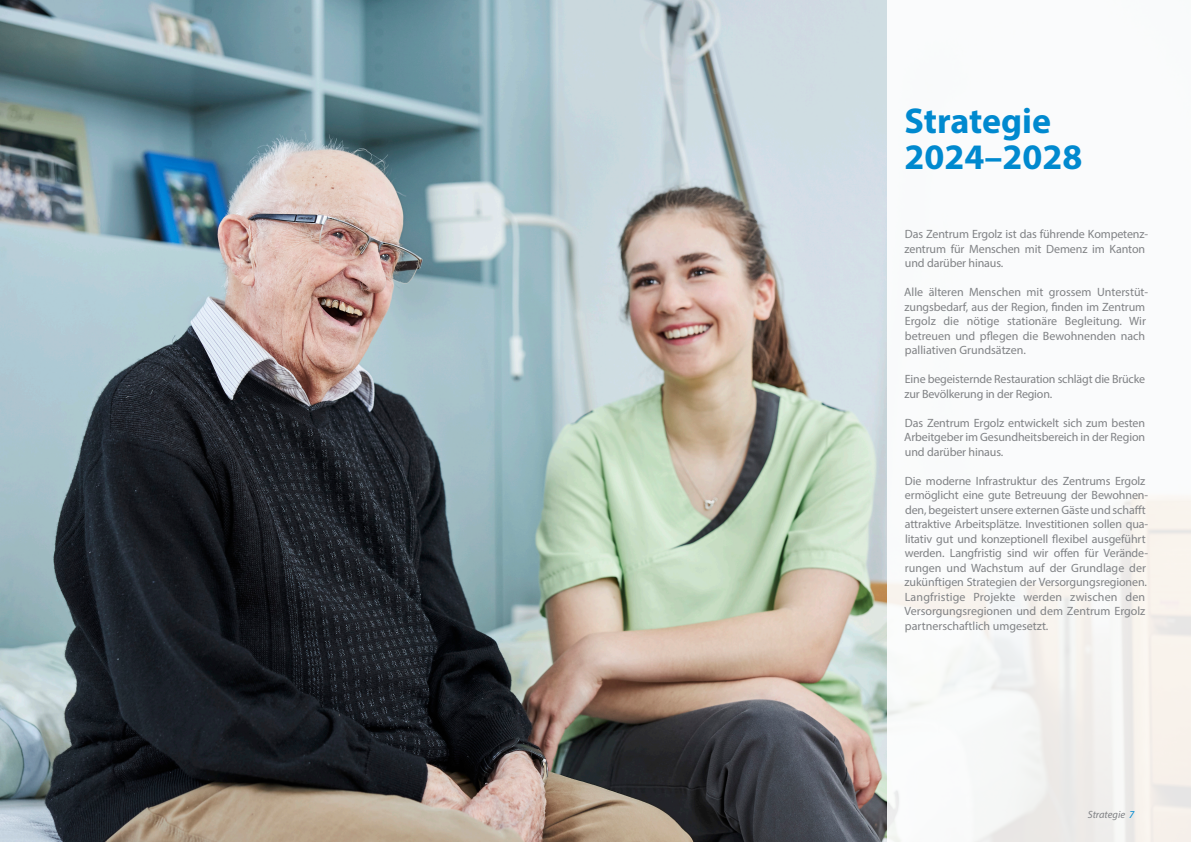
<style>
.page{position:relative;width:1191px;height:842px;background:#fff}
.page>*{position:absolute;margin:0;border:0;box-sizing:border-box;transform-origin:0 0}
.Headline{font:700 36px/36px "Myriad Pro";color:#0089cf}
.Copytext{font:12px/14.5px "Myriad Pro";letter-spacing:-.01em;color:#808285}
.t1{font:italic 10.5px "Myriad Pro";color:#808285}
.s1{color:#0089cf}
</style>
<div class="page">
<img style="left:0;top:0;width:887px;height:842px">
<div style="left:887px;top:0;width:304px;height:842px;background:linear-gradient(to bottom,#fcfdff,#f5f4f1)"></div>
<p class="Headline" style="left:904px;top:102px;width:179px">Strategie<br>2024–2028</p>
<p class="Copytext" style="left:904px;top:227px;width:245px">Das Zentrum Ergolz ist das führende Kompetenz&shy;zentrum für Menschen mit Demenz im Kanton und darüber hinaus.</p>
<p class="Copytext" style="left:904px;top:285px;width:245px">Alle älteren Menschen mit grossem Unterstüt&shy;zungsbedarf, aus der Region, finden im Zentrum Ergolz die nötige stationäre Begleitung. Wir betreuen und pflegen die Bewohnenden nach palliativen Grundsätzen.</p>
<p class="Copytext" style="left:904px;top:372px;width:242px">Eine begeisternde Restauration schlägt die Brücke zur Bevölkerung in der Region.</p>
<p class="Copytext" style="left:904px;top:415px;width:242px;text-align:justify">Das Zentrum Ergolz entwickelt sich zum besten Arbeitgeber im Gesundheitsbereich in der Region und darüber hinaus.</p>
<p class="Copytext" style="left:904px;top:473px;width:245px">Die moderne Infrastruktur des Zentrums Ergolz ermöglicht eine gute Betreuung der Bewohnen&shy;den, begeistert unsere externen Gäste und schafft attraktive Arbeitsplätze. Investitionen sollen qua&shy;litativ gut und konzeptionell flexibel ausgeführt werden. Langfristig sind wir offen für Verände&shy;rungen und Wachstum auf der Grundlage der zukünftigen Strategien der Versorgungsregionen.<br>Langfristige Projekte werden zwischen den Versorgungsregionen und dem Zentrum Ergolz partnerschaftlich umgesetzt.</p>
<p class="t1" style="left:1087px;top:808px;width:48px">Strategie <span class="s1">7</span></p>
</div>
